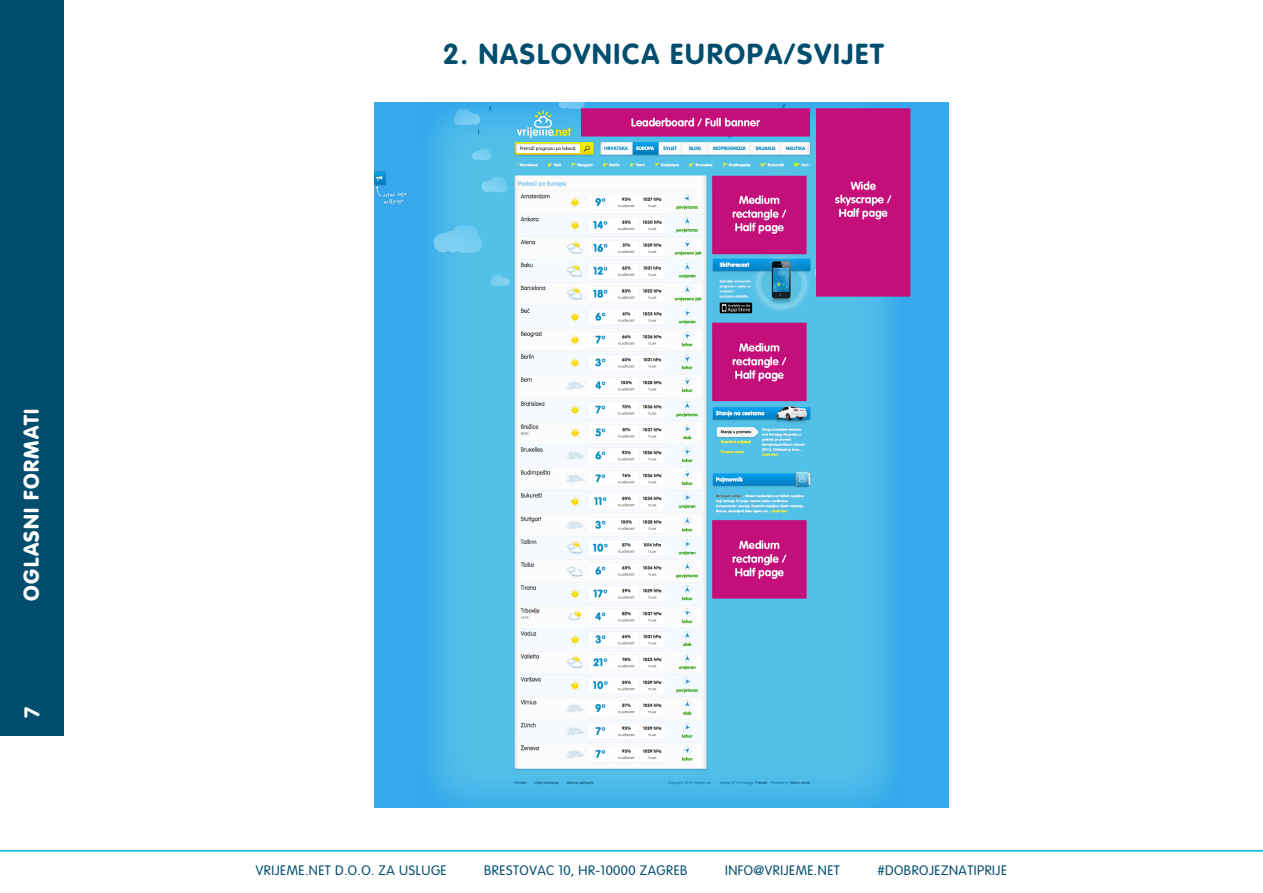
<style>
.page{position:relative;width:1263px;height:893px;background:#fff}
.page>*{position:absolute;margin:0;border:0;box-sizing:border-box;transform-origin:0 0}
.Main_Header{font:700 28.5px "VA Ground";letter-spacing:.065em;color:#014d6e}
.t1{font:900 21px "VA Ground";letter-spacing:.065em;color:#fff}
.t2{font:700 21px "VA Ground";color:#fff}
.t3{font:300 13.5px "VA Ground";letter-spacing:.04em;color:#014d6e}
</style>
<div class="page">
<div style="left:0;top:0;width:63px;height:736px;background:#014d6e"></div>
<hr style="left:0;top:850px;width:1263px;height:2px;background:#00aeef">
<img style="left:374px;top:102px;width:574px;height:706px">
<p class="t1" style="left:19px;top:600px;width:194px;rotate:-90deg">OGLASNI FORMATI</p>
<h2 class="t2" style="left:20px;top:718px;width:13px;rotate:-90deg">7</h2>
<p class="Main_Header" style="left:443px;top:38px;width:443px">2. NASLOVNICA EUROPA/SVIJET</p>
<p class="t3" style="left:256px;top:863px;width:192px">VRIJEME.NET D.O.O. ZA USLUGE</p>
<p class="t3" style="left:484px;top:863px;width:205px">BRESTOVAC 10, HR-10000 ZAGREB</p>
<p class="t3" style="left:725px;top:863px;width:116px">INFO@VRIJEME.NET</p>
<p class="t3" style="left:877px;top:863px;width:131px">#DOBROJEZNATIPRIJE</p>
</div>
